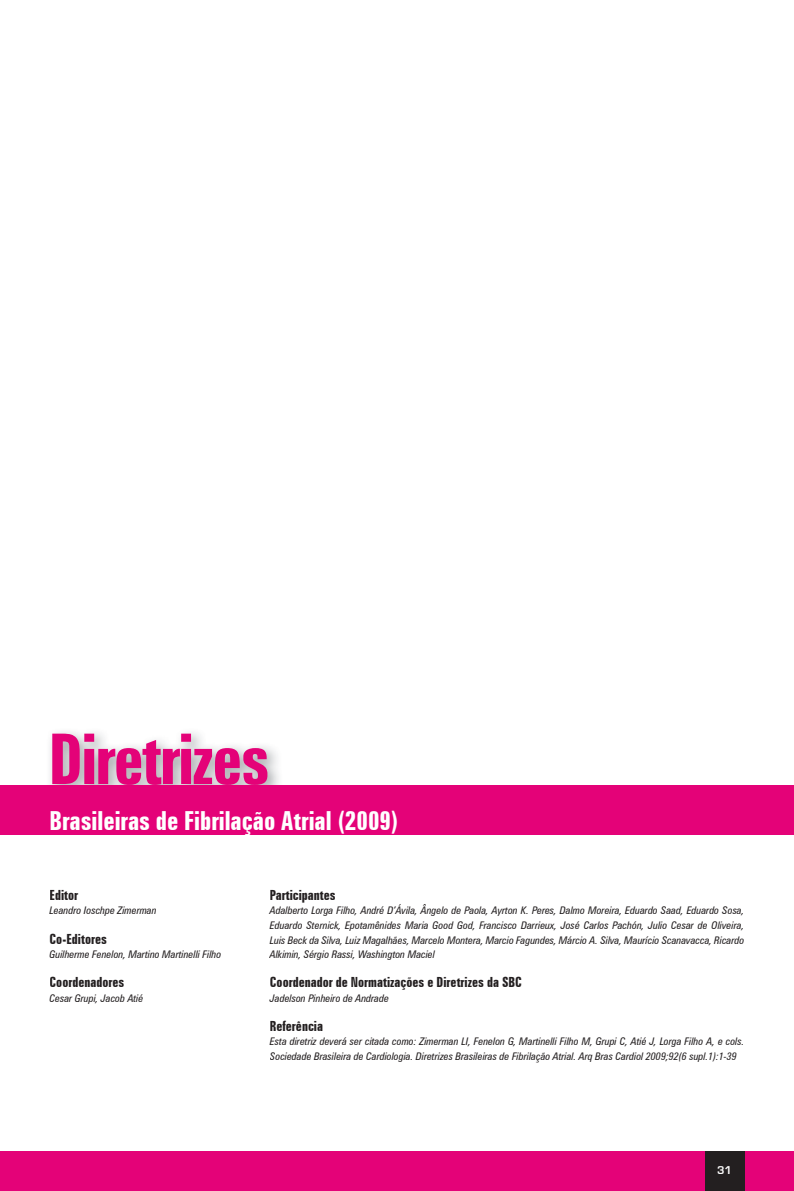
<style>
.page{position:relative;width:794px;height:1191px;background:#fff}
.page>*{position:absolute;margin:0;border:0;box-sizing:border-box;transform-origin:0 0}
.t1{font:700 extra-condensed 70px "Zurich BT";letter-spacing:-.025em;color:#e40278}
.t2{font:700 extra-condensed 26.25px "Zurich BT";color:#fff}
.t3{font:700 extra-condensed 14px "Zurich BT";color:#231f20}
.t4{font:italic condensed 10.5px/14.5px "Zurich BT";color:#231f20;text-align:justify}
.t5{font:700 10.5px "Euromode";color:#fff}
</style>
<div class="page">
<div style="left:0;top:1151px;width:794px;height:40px;background:#e40278"></div>
<div style="left:704px;top:1151px;width:40px;height:40px;background:#231f20"></div>
<div style="left:0;top:784px;width:794px;height:50px;background:#e40278"></div>
<h1 class="t1" style="left:49px;top:719px;width:222px">Diretrizes</h1>
<h2 class="t2" style="left:50px;top:805px;width:350px">Brasileiras de Fibrilação Atrial (2009)</h2>
<h3 class="t3" style="left:50px;top:887px;width:30px">Editor</h3>
<p class="t4" style="left:50px;top:903px;width:109px">Leandro Ioschpe Zimerman</p>
<h3 class="t3" style="left:50px;top:930px;width:59px">Co-Editores</h3>
<p class="t4" style="left:50px;top:947px;width:173px">Guilherme Fenelon, Martino Martinelli Filho</p>
<h3 class="t3" style="left:50px;top:974px;width:76px">Coordenadores</h3>
<p class="t4" style="left:50px;top:990px;width:95px">Cesar Grupi, Jacob Atié</p>
<h3 class="t3" style="left:270px;top:887px;width:67px">Participantes</h3>
<p class="t4" style="left:270px;top:903px;width:476px">Adalberto Lorga Filho, André D’Ávila, Ângelo de Paola, Ayrton K. Peres, Dalmo Moreira, Eduardo Saad, Eduardo Sosa, Eduardo Sternick, Epotamênides Maria Good God, Francisco Darrieux, José Carlos Pachón, Julio Cesar de Oliveira, Luis Beck da Silva, Luiz Magalhães, Marcelo Montera, Marcio Fagundes, Márcio A. Silva, Maurício Scanavacca, Ricardo Alkimin, Sérgio Rassi, Washington Maciel</p>
<h3 class="t3" style="left:270px;top:974px;width:253px">Coordenador de Normatizações e Diretrizes da SBC</h3>
<p class="t4" style="left:270px;top:990px;width:120px">Jadelson Pinheiro de Andrade</p>
<h3 class="t3" style="left:270px;top:1017px;width:55px">Referência</h3>
<p class="t4" style="left:270px;top:1034px;width:476px">Esta diretriz deverá ser citada como: Zimerman LI, Fenelon G, Martinelli Filho M, Grupi C, Atié J, Lorga Filho A, e cols.<br>Sociedade Brasileira de Cardiologia. Diretrizes Brasileiras de Fibrilação Atrial. Arq Bras Cardiol 2009;92(6 supl.1):1-39</p>
<p class="t5" style="left:717px;top:1163px;width:16px">31</p>
</div>
